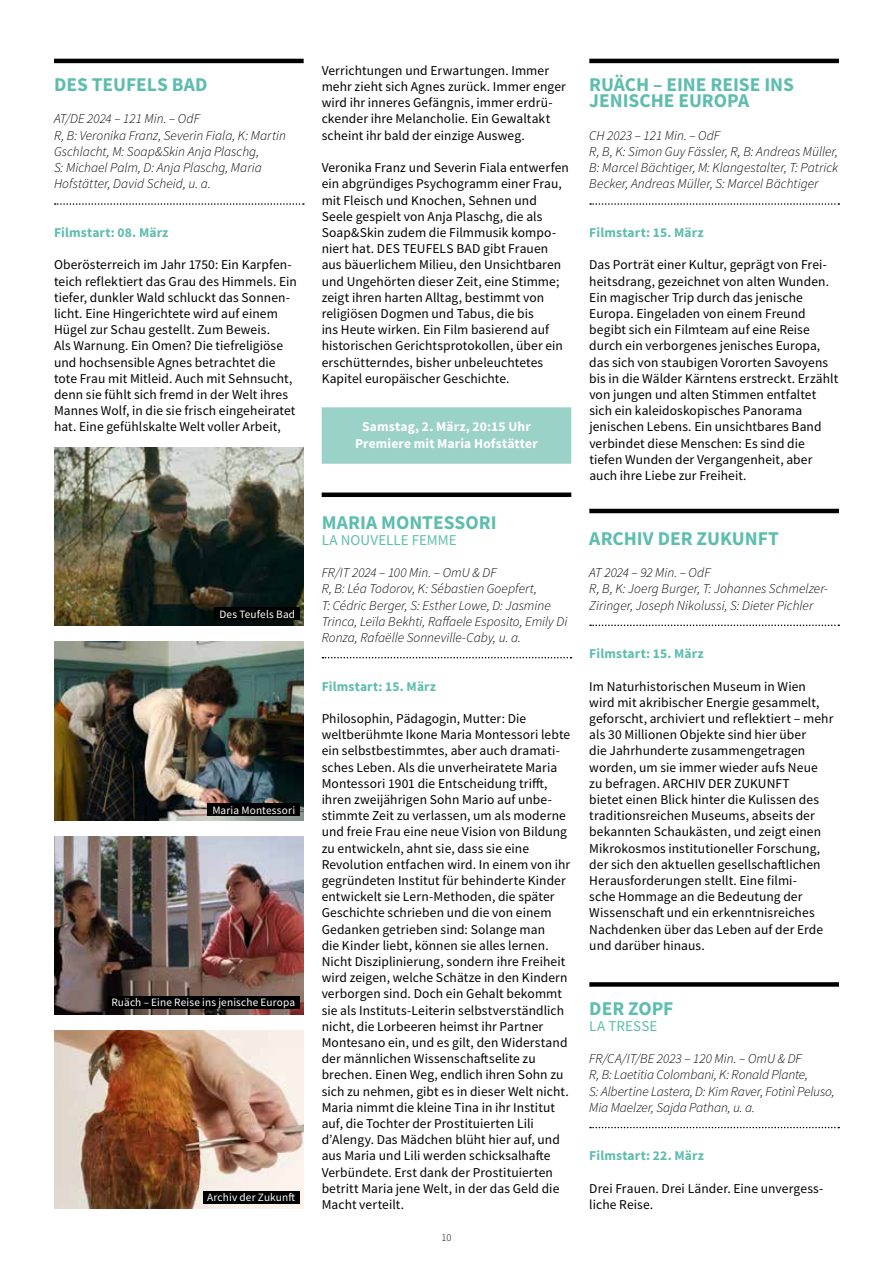
<style>
.page{position:relative;width:893px;height:1263px;background:#fff}
.page>*{position:absolute;margin:0;border:0;box-sizing:border-box;transform-origin:0 0}
.t1{font:700 19.5px/16.2px "Source Sans Pro";color:#5dbdae}
.t2{font:15px "Source Sans Pro";color:#5dbdae}
.t3{font:13.5px/16.2px "Source Sans Pro";letter-spacing:.005em;color:#000}
.t4{font:italic 300 13.5px/16.2px "Source Sans Pro";color:#000}
.t5{font:700 13.5px "Source Sans Pro";letter-spacing:.01em;color:#5dbdae}
.t6{font:700 13.5px/16.2px "Source Sans Pro";letter-spacing:.01em;color:#fff;text-align:center}
.t7{font:11.25px "Source Sans Pro";letter-spacing:.015em;color:#fff}
.t8{font:300 10.5px "Source Sans Pro";color:#000}
</style>
<div class="page">
<hr style="left:54px;top:59px;width:250px;height:4px;background:#000">
<svg style="left:55px;top:203px;width:249px;height:2px"></svg>
<hr style="left:589px;top:59px;width:250px;height:4px;background:#000">
<svg style="left:590px;top:203px;width:249px;height:2px"></svg>
<hr style="left:589px;top:509px;width:250px;height:4px;background:#000">
<svg style="left:590px;top:624px;width:249px;height:2px"></svg>
<div style="left:589px;top:982px;width:250px;height:5px;background:#000"></div>
<svg style="left:590px;top:1127px;width:249px;height:1px"></svg>
<div style="left:322px;top:407px;width:249px;height:57px;background:#9bd2c7"></div>
<div style="left:322px;top:492px;width:249px;height:5px;background:#000"></div>
<svg style="left:322px;top:657px;width:250px;height:1px"></svg>
<img style="left:54px;top:836px;width:250px;height:178px">
<div style="left:108px;top:996px;width:191px;height:13px;background:#000"></div>
<img style="left:54px;top:642px;width:250px;height:178px">
<div style="left:207px;top:803px;width:92px;height:13px;background:#000"></div>
<img style="left:54px;top:1031px;width:250px;height:178px">
<div style="left:203px;top:1191px;width:96px;height:12px;background:#000"></div>
<img style="left:54px;top:447px;width:250px;height:179px">
<div style="left:214px;top:608px;width:85px;height:12px;background:#000"></div>
<h1 class="t1" style="left:54px;top:76px;width:155px">DES TEUFELS BAD</h1>
<p class="t4" style="left:54px;top:111px;width:234px">AT/DE 2024 ‒ 121 Min. ‒ OdF<br>R, B: Veronika Franz, Severin Fiala, K: Martin Gschlacht, M: Soap&amp;Skin Anja Plaschg,<br>S: Michael Palm, D: Anja Plaschg, Maria Hofstätter, David Scheid, u. a.</p>
<p class="t5" style="left:54px;top:223px;width:116px">Filmstart: 08. März</p>
<p class="t3" style="left:54px;top:257px;width:244px">Oberösterreich im Jahr 1750: Ein Karpfen&shy;teich reflektiert das Grau des Himmels. Ein tiefer, dunkler Wald schluckt das Sonnen&shy;licht. Eine Hingerichtete wird auf einem Hügel zur Schau gestellt. Zum Beweis.<br>Als Warnung. Ein Omen? Die tiefreligiöse und hochsensible Agnes betrachtet die tote Frau mit Mitleid. Auch mit Sehnsucht, denn sie fühlt sich fremd in der Welt ihres Mannes Wolf, in die sie frisch eingeheiratet hat. Eine gefühlskalte Welt voller Arbeit,</p>
<p class="t7" style="left:219px;top:607px;width:77px">Des Teufels Bad</p>
<p class="t7" style="left:212px;top:803px;width:84px">Maria Montessori</p>
<p class="t7" style="left:111px;top:995px;width:185px">Ruäch – Eine Reise ins jenische Europa</p>
<p class="t7" style="left:207px;top:1190px;width:90px">Archiv der Zukunft</p>
<p class="t3" style="left:322px;top:62px;width:246px">Verrichtungen und Erwartungen. Immer mehr zieht sich Agnes zurück. Immer enger wird ihr inneres Gefängnis, immer erdrü&shy;ckender ihre Melancholie. Ein Gewaltakt scheint ihr bald der einzige Ausweg.</p>
<p class="t3" style="left:322px;top:159px;width:249px">Veronika Franz und Severin Fiala entwerfen ein abgründiges Psychogramm einer Frau, mit Fleisch und Knochen, Sehnen und Seele gespielt von Anja Plaschg, die als Soap&amp;Skin zudem die Filmmusik kompo&shy;niert hat. DES TEUFELS BAD gibt Frauen aus bäuerlichem Milieu, den Unsichtbaren und Ungehörten dieser Zeit, eine Stimme; zeigt ihren harten Alltag, bestimmt von religiösen Dogmen und Tabus, die bis<br>ins Heute wirken. Ein Film basierend auf historischen Gerichtsprotokollen, über ein erschütterndes, bisher unbeleuchtetes Kapitel europäischer Geschichte.</p>
<p class="t6" style="left:355px;top:418px;width:184px">Samstag, 2. März, 20:15 Uhr<br>Premiere mit Maria Hofstätter</p>
<h1 class="t1" style="left:322px;top:514px;width:176px">MARIA MONTESSORI</h1>
<p class="t2" style="left:322px;top:530px;width:136px">LA NOUVELLE FEMME</p>
<p class="t4" style="left:322px;top:564px;width:247px">FR/IT 2024 ‒ 100 Min. ‒ OmU &amp; DF<br>R, B: Léa Todorov, K: Sébastien Goepfert,<br>T: Cédric Berger, S: Esther Lowe, D: Jasmine Trinca, Leïla Bekhti, Raffaele Esposito, Emily Di Ronza, Rafaëlle Sonneville-Caby, u. a.</p>
<p class="t5" style="left:322px;top:677px;width:116px">Filmstart: 15. März</p>
<p class="t3" style="left:322px;top:710px;width:250px">Philosophin, Pädagogin, Mutter: Die weltberühmte Ikone Maria Montessori lebte ein selbstbestimmtes, aber auch dramati&shy;sches Leben. Als die unverheiratete Maria Montessori 1901 die Entscheidung trifft, ihren zweijährigen Sohn Mario auf unbe&shy;stimmte Zeit zu verlassen, um als moderne und freie Frau eine neue Vision von Bildung zu entwickeln, ahnt sie, dass sie eine Revolution entfachen wird. In einem von ihr gegründeten Institut für behinderte Kinder entwickelt sie Lern-Methoden, die später Geschichte schrieben und die von einem Gedanken getrieben sind: Solange man<br>die Kinder liebt, können sie alles lernen.<br>Nicht Disziplinierung, sondern ihre Freiheit wird zeigen, welche Schätze in den Kindern verborgen sind. Doch ein Gehalt bekommt sie als Instituts-Leiterin selbstverständlich nicht, die Lorbeeren heimst ihr Partner Montesano ein, und es gilt, den Widerstand der männlichen Wissenschaftselite zu brechen. Einen Weg, endlich ihren Sohn zu sich zu nehmen, gibt es in dieser Welt nicht.<br>Maria nimmt die kleine Tina in ihr Institut auf, die Tochter der Prostituierten Lili d’Alengy. Das Mädchen blüht hier auf, und aus Maria und Lili werden schicksalhafte Verbündete. Erst dank der Prostituierten betritt Maria jene Welt, in der das Geld die Macht verteilt.</p>
<p class="t8" style="left:441px;top:1231px;width:12px">10</p>
<h1 class="t1" style="left:589px;top:76px;width:206px">RUÄCH – EINE REISE INS<br>JENISCHE EUROPA</h1>
<p class="t4" style="left:589px;top:127px;width:250px">CH 2023 ‒ 121 Min. ‒ OdF<br>R, B, K: Simon Guy Fässler, R, B: Andreas Müller, B: Marcel Bächtiger, M: Klangestalter, T: Patrick Becker, Andreas Müller, S: Marcel Bächtiger</p>
<p class="t5" style="left:589px;top:223px;width:116px">Filmstart: 15. März</p>
<p class="t3" style="left:589px;top:257px;width:250px">Das Porträt einer Kultur, geprägt von Frei&shy;heitsdrang, gezeichnet von alten Wunden.<br>Ein magischer Trip durch das jenische Europa. Eingeladen von einem Freund begibt sich ein Filmteam auf eine Reise durch ein verborgenes jenisches Europa, das sich von staubigen Vororten Savoyens bis in die Wä lder Kä rntens erstreckt. Erzä hlt von jungen und alten Stimmen entfaltet sich ein kaleidoskopisches Panorama jenischen Lebens. Ein unsichtbares Band verbindet diese Menschen: Es sind die tiefen Wunden der Vergangenheit, aber auch ihre Liebe zur Freiheit.</p>
<h1 class="t1" style="left:589px;top:530px;width:191px">ARCHIV DER ZUKUNFT</h1>
<p class="t4" style="left:589px;top:564px;width:240px">AT 2024 ‒ 92 Min. ‒ OdF<br>R, B, K: Joerg Burger, T: Johannes Schmelzer-<br>Ziringer, Joseph Nikolussi, S: Dieter Pichler</p>
<p class="t5" style="left:589px;top:644px;width:116px">Filmstart: 15. März</p>
<p class="t3" style="left:589px;top:678px;width:246px">Im Naturhistorischen Museum in Wien wird mit akribischer Energie gesammelt, geforscht, archiviert und reflektiert ‒ mehr als 30 Millionen Objekte sind hier über<br>die Jahrhunderte zusammengetragen worden, um sie immer wieder aufs Neue zu befragen. ARCHIV DER ZUKUNFT<br>bietet einen Blick hinter die Kulissen des traditionsreichen Museums, abseits der bekannten Schaukästen, und zeigt einen Mikrokosmos institutioneller Forschung, der sich den aktuellen gesellschaftlichen Herausforderungen stellt. Eine filmi-<br>sche Hommage an die Bedeutung der Wissenschaft und ein erkenntnisreiches Nachdenken über das Leben auf der Erde und darüber hinaus.</p>
<h1 class="t1" style="left:589px;top:1000px;width:86px">DER ZOPF</h1>
<p class="t2" style="left:589px;top:1016px;width:70px">LA TRESSE</p>
<p class="t4" style="left:589px;top:1050px;width:247px">FR/CA/IT/BE 2023 ‒ 120 Min. ‒ OmU &amp; DF<br>R, B: Laetitia Colombani, K: Ronald Plante,<br>S: Albertine Lastera, D: Kim Raver, Fotinì Peluso, Mia Maelzer, Sajda Pathan, u. a.</p>
<p class="t5" style="left:589px;top:1147px;width:116px">Filmstart: 22. März</p>
<p class="t3" style="left:589px;top:1180px;width:235px">Drei Frauen. Drei Länder. Eine unvergess&shy;liche Reise.</p>
</div>
